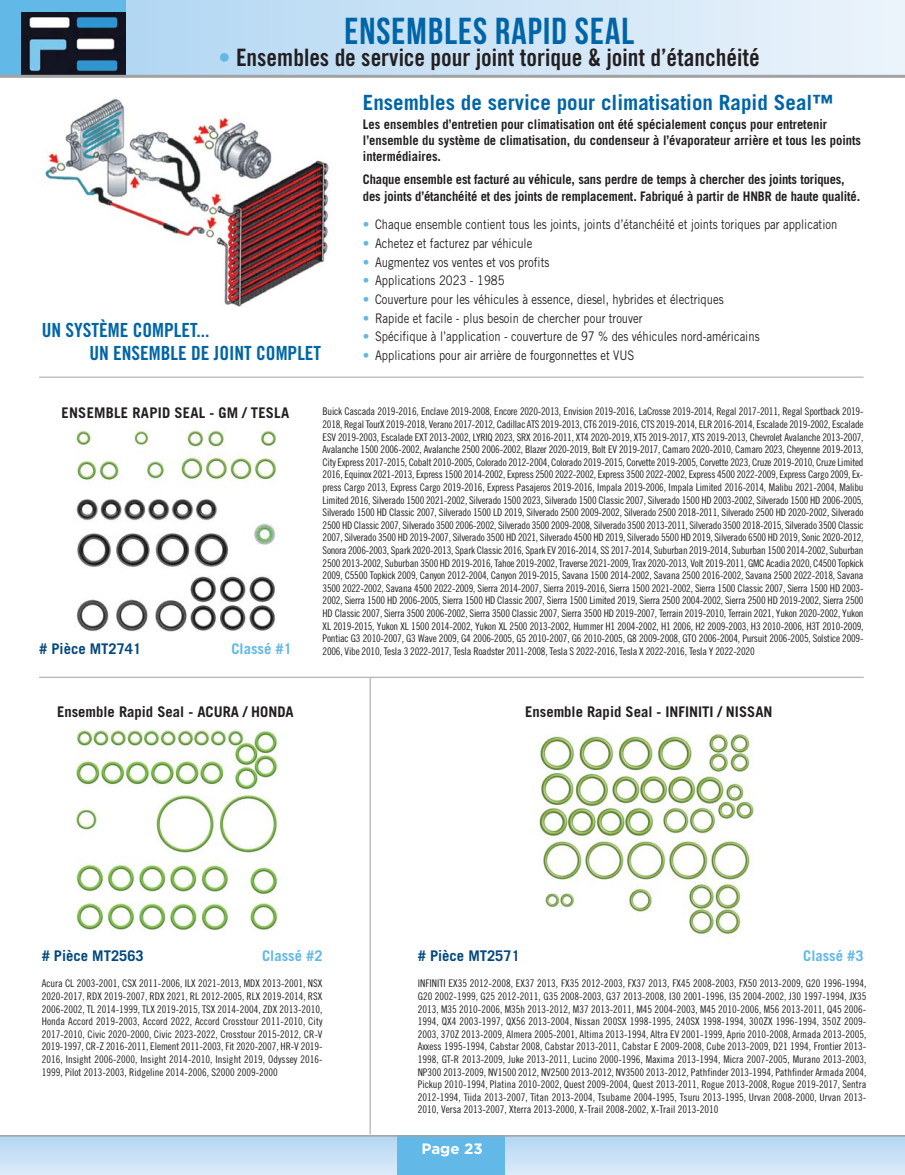
<style>
.page{position:relative;width:905px;height:1175px;background:#fff}
.page>*{position:absolute;margin:0;border:0;box-sizing:border-box;transform-origin:0 0}
.t1{font:700 37.5px "Bebas Neue";letter-spacing:.03em;color:#0065a7}
.t2{font:24px "Trade Gothic Bold Cond Twenty";color:#231f20}
.t3{font:700 21px "Trade Gothic";color:#0065a7}
.t4{font:19.5px/23.4px "Trade Gothic Bold Cond Twenty";color:#0065a7}
.t5{font:700 15px "Gotham";color:#fff}
.t6{font:700 14.7px "Trade Gothic";color:#231f20}
.t7{font:700 14.7px "Trade Gothic";color:#04487e}
.t8{font:700 14.7px "Trade Gothic";color:#62b8e7}
.t9{font:13.2px "Trade Gothic";color:#231f20;scale:.85 1}
.t10{font:700 13.2px/15.9px "Trade Gothic";color:#231f20;scale:.95 1}
.t11{font:10.5px/12.6px "Trade Gothic Cond Eighteen";color:#231f20;text-align:justify}
.s1{color:#62b8e7}
</style>
<div class="page">
<div style="left:0;top:1135px;width:904px;height:39px;background:linear-gradient(to bottom,#b2d7f2,#dbeaf8)"></div>
<div style="left:118px;top:0;width:786px;height:76px;background:linear-gradient(to right,#b2d6f2,#ecf3fb)"></div>
<hr style="left:39px;top:377px;width:824px;height:1px;background:#a3a2a2">
<hr style="left:39px;top:677px;width:824px;height:1px;background:#a3a2a2">
<div style="left:397px;top:1135px;width:107px;height:39px;background:#62b8e7"></div>
<div style="left:0;top:0;width:125px;height:76px;background:#62b8e7"></div>
<img style="left:22px;top:13px;width:103px;height:62px">
<hr style="left:0;top:75px;width:904px;height:3px;background:#a3a2a2">
<img style="left:44px;top:98px;width:286px;height:209px">
<img style="left:75px;top:430px;width:202px;height:201px">
<hr style="left:370px;top:678px;width:1px;height:456px;background:#a3a2a2">
<img style="left:76px;top:730px;width:201px;height:200px">
<img style="left:539px;top:733px;width:215px;height:202px">
<hr style="left:0;top:1135px;width:904px;height:1px;background:#a3a2a2">
<h1 class="t1" style="left:344px;top:9px;width:291px">ENSEMBLES RAPID SEAL</h1>
<h2 class="t2" style="left:219px;top:48px;width:542px"><span class="s1">•</span> Ensembles de service pour joint torique &amp; joint d’étanchéité</h2>
<h3 class="t4" style="left:89px;top:319px;width:233px;text-indent:-48px">UN SYSTÈME COMPLET...<br>UN ENSEMBLE DE JOINT COMPLET</h3>
<h3 class="t3" style="left:363px;top:95px;width:472px">Ensembles de service pour climatisation Rapid Seal™</h3>
<p class="t10" style="left:363px;top:118px;width:526px">Les ensembles d’entretien pour climatisation ont été spécialement conçus pour entretenir l’ensemble du système de climatisation, du condenseur à l’évaporateur arrière et tous les points intermédiaires.</p>
<p class="t10" style="left:363px;top:172px;width:525px;line-height:17px">Chaque ensemble est facturé au véhicule, sans perdre de temps à chercher des joints toriques, des joints d’étanchéité et des joints de remplacement. Fabriqué à partir de HNBR de haute qualité.</p>
<p class="t9" style="left:363px;top:220px;width:559px"><span class="s1">•</span> Chaque ensemble contient tous les joints, joints d’étanchéité et joints toriques par application</p>
<p class="t9" style="left:363px;top:238px;width:201px"><span class="s1">•</span> Achetez et facturez par véhicule</p>
<p class="t9" style="left:363px;top:257px;width:221px"><span class="s1">•</span> Augmentez vos ventes et vos profits</p>
<p class="t9" style="left:363px;top:276px;width:168px"><span class="s1">•</span> Applications 2023 - 1985</p>
<p class="t9" style="left:363px;top:294px;width:426px"><span class="s1">•</span> Couverture pour les véhicules à essence, diesel, hybrides et électriques</p>
<p class="t9" style="left:363px;top:313px;width:330px"><span class="s1">•</span> Rapide et facile - plus besoin de chercher pour trouver</p>
<p class="t9" style="left:363px;top:332px;width:468px"><span class="s1">•</span> Spécifique à l’application - couverture de 97 % des véhicules nord-américains</p>
<p class="t9" style="left:363px;top:350px;width:321px"><span class="s1">•</span> Applications pour air arrière de fourgonnettes et VUS</p>
<h3 class="t6" style="left:62px;top:407px;width:229px">ENSEMBLE RAPID SEAL - GM / TESLA</h3>
<h3 class="t7" style="left:39px;top:643px;width:104px"># Pièce MT2741</h3>
<h3 class="t8" style="left:231px;top:643px;width:62px">Classé #1</h3>
<h3 class="t6" style="left:57px;top:706px;width:238px">Ensemble Rapid Seal - ACURA / HONDA</h3>
<p class="t11" style="left:322px;top:406px;width:542px">Buick Cascada 2019-2016, Enclave 2019-2008, Encore 2020-2013, Envision 2019-2016, LaCrosse 2019-2014, Regal 2017-2011, Regal Sportback 2019- 2018, Regal TourX 2019-2018, Verano 2017-2012, Cadillac ATS 2019-2013, CT6 2019-2016, CTS 2019-2014, ELR 2016-2014, Escalade 2019-2002, Escalade ESV 2019-2003, Escalade EXT 2013-2002, LYRIQ 2023, SRX 2016-2011, XT4 2020-2019, XT5 2019-2017, XTS 2019-2013, Chevrolet Avalanche 2013-2007, Avalanche 1500 2006-2002, Avalanche 2500 2006-2002, Blazer 2020-2019, Bolt EV 2019-2017, Camaro 2020-2010, Camaro 2023, Cheyenne 2019-2013, City Express 2017-2015, Cobalt 2010-2005, Colorado 2012-2004, Colorado 2019-2015, Corvette 2019-2005, Corvette 2023, Cruze 2019-2010, Cruze Limited 2016, Equinox 2021-2013, Express 1500 2014-2002, Express 2500 2022-2002, Express 3500 2022-2002, Express 4500 2022-2009, Express Cargo 2009, Ex&shy;press Cargo 2013, Express Cargo 2019-2016, Express Pasajeros 2019-2016, Impala 2019-2006, Impala Limited 2016-2014, Malibu 2021-2004, Malibu Limited 2016, Silverado 1500 2021-2002, Silverado 1500 2023, Silverado 1500 Classic 2007, Silverado 1500 HD 2003-2002, Silverado 1500 HD 2006-2005, Silverado 1500 HD Classic 2007, Silverado 1500 LD 2019, Silverado 2500 2009-2002, Silverado 2500 2018-2011, Silverado 2500 HD 2020-2002, Silverado 2500 HD Classic 2007, Silverado 3500 2006-2002, Silverado 3500 2009-2008, Silverado 3500 2013-2011, Silverado 3500 2018-2015, Silverado 3500 Classic 2007, Silverado 3500 HD 2019-2007, Silverado 3500 HD 2021, Silverado 4500 HD 2019, Silverado 5500 HD 2019, Silverado 6500 HD 2019, Sonic 2020-2012, Sonora 2006-2003, Spark 2020-2013, Spark Classic 2016, Spark EV 2016-2014, SS 2017-2014, Suburban 2019-2014, Suburban 1500 2014-2002, Suburban 2500 2013-2002, Suburban 3500 HD 2019-2016, Tahoe 2019-2002, Traverse 2021-2009, Trax 2020-2013, Volt 2019-2011, GMC Acadia 2020, C4500 Topkick 2009, C5500 Topkick 2009, Canyon 2012-2004, Canyon 2019-2015, Savana 1500 2014-2002, Savana 2500 2016-2002, Savana 2500 2022-2018, Savana 3500 2022-2002, Savana 4500 2022-2009, Sierra 2014-2007, Sierra 2019-2016, Sierra 1500 2021-2002, Sierra 1500 Classic 2007, Sierra 1500 HD 2003- 2002, Sierra 1500 HD 2006-2005, Sierra 1500 HD Classic 2007, Sierra 1500 Limited 2019, Sierra 2500 2004-2002, Sierra 2500 HD 2019-2002, Sierra 2500<br>HD Classic 2007, Sierra 3500 2006-2002, Sierra 3500 Classic 2007, Sierra 3500 HD 2019-2007, Terrain 2019-2010, Terrain 2021, Yukon 2020-2002, Yukon XL 2019-2015, Yukon XL 1500 2014-2002, Yukon XL 2500 2013-2002, Hummer H1 2004-2002, H1 2006, H2 2009-2003, H3 2010-2006, H3T 2010-2009, Pontiac G3 2010-2007, G3 Wave 2009, G4 2006-2005, G5 2010-2007, G6 2010-2005, G8 2009-2008, GTO 2006-2004, Pursuit 2006-2005, Solstice 2009- 2006, Vibe 2010, Tesla 3 2022-2017, Tesla Roadster 2011-2008, Tesla S 2022-2016, Tesla X 2022-2016, Tesla Y 2022-2020</p>
<h3 class="t6" style="left:525px;top:706px;width:249px">Ensemble Rapid Seal - INFINITI / NISSAN</h3>
<h3 class="t7" style="left:42px;top:950px;width:104px"># Pièce MT2563</h3>
<h3 class="t8" style="left:262px;top:950px;width:62px">Classé #2</h3>
<h3 class="t7" style="left:418px;top:950px;width:104px"># Pièce MT2571</h3>
<h3 class="t8" style="left:803px;top:950px;width:62px">Classé #3</h3>
<p class="t11" style="left:42px;top:978px;width:282px">Acura CL 2003-2001, CSX 2011-2006, ILX 2021-2013, MDX 2013-2001, NSX 2020-2017, RDX 2019-2007, RDX 2021, RL 2012-2005, RLX 2019-2014, RSX 2006-2002, TL 2014-1999, TLX 2019-2015, TSX 2014-2004, ZDX 2013-2010, Honda Accord 2019-2003, Accord 2022, Accord Crosstour 2011-2010, City 2017-2010, Civic 2020-2000, Civic 2023-2022, Crosstour 2015-2012, CR-V 2019-1997, CR-Z 2016-2011, Element 2011-2003, Fit 2020-2007, HR-V 2019- 2016, Insight 2006-2000, Insight 2014-2010, Insight 2019, Odyssey 2016- 1999, Pilot 2013-2003, Ridgeline 2014-2006, S2000 2009-2000</p>
<p class="t11" style="left:418px;top:978px;width:450px">INFINITI EX35 2012-2008, EX37 2013, FX35 2012-2003, FX37 2013, FX45 2008-2003, FX50 2013-2009, G20 1996-1994, G20 2002-1999, G25 2012-2011, G35 2008-2003, G37 2013-2008, I30 2001-1996, I35 2004-2002, J30 1997-1994, JX35<br>2013, M35 2010-2006, M35h 2013-2012, M37 2013-2011, M45 2004-2003, M45 2010-2006, M56 2013-2011, Q45 2006- 1994, QX4 2003-1997, QX56 2013-2004, Nissan 200SX 1998-1995, 240SX 1998-1994, 300ZX 1996-1994, 350Z 2009- 2003, 370Z 2013-2009, Almera 2005-2001, Altima 2013-1994, Altra EV 2001-1999, Aprio 2010-2008, Armada 2013-2005, Axxess 1995-1994, Cabstar 2008, Cabstar 2013-2011, Cabstar E 2009-2008, Cube 2013-2009, D21 1994, Frontier 2013- 1998, GT-R 2013-2009, Juke 2013-2011, Lucino 2000-1996, Maxima 2013-1994, Micra 2007-2005, Murano 2013-2003, NP300 2013-2009, NV1500 2012, NV2500 2013-2012, NV3500 2013-2012, Pathfinder 2013-1994, Pathfinder Armada 2004, Pickup 2010-1994, Platina 2010-2002, Quest 2009-2004, Quest 2013-2011, Rogue 2013-2008, Rogue 2019-2017, Sentra 2012-1994, Tiida 2013-2007, Titan 2013-2004, Tsubame 2004-1995, Tsuru 2013-1995, Urvan 2008-2000, Urvan 2013- 2010, Versa 2013-2007, Xterra 2013-2000, X-Trail 2008-2002, X-Trail 2013-2010</p>
<h3 class="t5" style="left:421px;top:1139px;width:63px">Page 23</h3>
</div>
